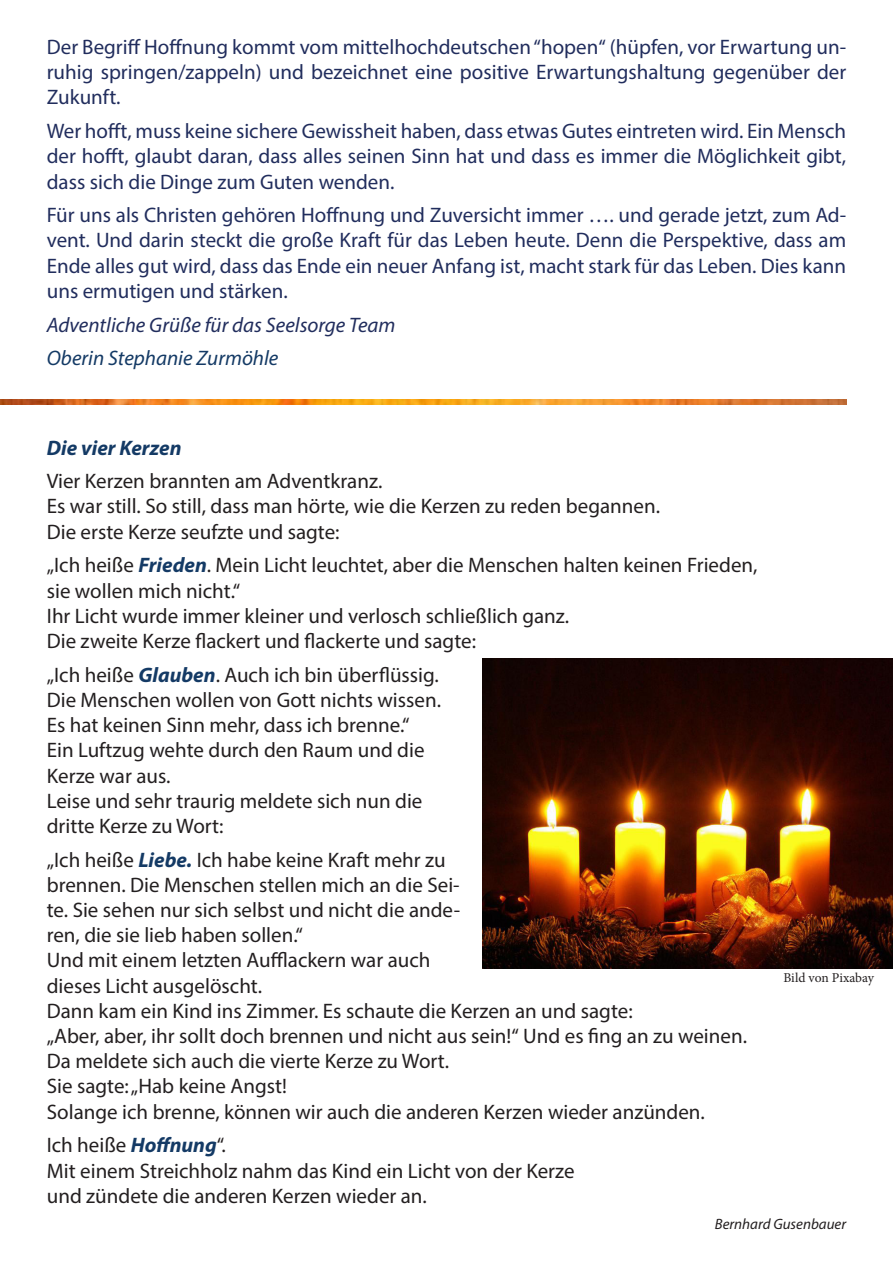
<style>
.page{position:relative;width:893px;height:1263px;background:#fff}
.page>*{position:absolute;margin:0;border:0;box-sizing:border-box;transform-origin:0 0}
.t1{font:21px/25.2px "Myriad Pro";color:#231f20}
.t2{font:21px/25.2px "Myriad Pro";color:#212d5d;text-align:justify}
.t3{font:italic 21px "Myriad Pro";color:#212d5d}
.t4{font:italic 21px "Myriad Pro";color:#143a65}
.t5{font:italic 700 21px "Myriad Pro";color:#143a65}
.t6{font:italic 15px "Myriad Pro";color:#231f20}
.t7{font:13.5px "Minion Pro";letter-spacing:-.01em;color:#231f20}
.s1{font-weight:700;font-style:italic;color:#143a65}
</style>
<div class="page">
<img style="left:0;top:399px;width:846px;height:6px">
<img style="left:483px;top:658px;width:410px;height:311px">
<p class="t2" style="left:47px;top:34px;width:801px">Der Begriff Hoffnung kommt vom mittelhochdeutschen “hopen“ (hüpfen, vor Erwartung un&shy;ruhig springen/zappeln) und bezeichnet eine positive Erwartungshaltung gegenüber der Zukunft.</p>
<p class="t2" style="left:47px;top:118px;width:801px">Wer hofft, muss keine sichere Gewissheit haben, dass etwas Gutes eintreten wird. Ein Mensch der hofft, glaubt daran, dass alles seinen Sinn hat und dass es immer die Möglichkeit gibt, dass sich die Dinge zum Guten wenden.</p>
<p class="t2" style="left:47px;top:202px;width:801px">Für uns als Christen gehören Hoffnung und Zuversicht immer …. und gerade jetzt, zum Ad&shy;vent. Und darin steckt die große Kraft für das Leben heute. Denn die Perspektive, dass am Ende alles gut wird, dass das Ende ein neuer Anfang ist, macht stark für das Leben. Dies kann uns ermutigen und stärken.</p>
<p class="t3" style="left:47px;top:312px;width:350px">Adventliche Grüße für das Seelsorge Team</p>
<p class="t4" style="left:47px;top:345px;width:233px">Oberin Stephanie Zurmöhle</p>
<p class="t5" style="left:47px;top:434px;width:136px">Die vier Kerzen</p>
<p class="t1" style="left:47px;top:468px;width:615px">Vier Kerzen brannten am Adventkranz.<br>Es war still. So still, dass man hörte, wie die Kerzen zu reden begannen.<br>Die erste Kerze seufzte und sagte:</p>
<p class="t1" style="left:47px;top:552px;width:712px">„Ich heiße <span class="s1">Frieden</span>. Mein Licht leuchtet, aber die Menschen halten keinen Frieden, sie wollen mich nicht.“<br>Ihr Licht wurde immer kleiner und verlosch schließlich ganz.<br>Die zweite Kerze flackert und flackerte und sagte:</p>
<p class="t1" style="left:47px;top:662px;width:396px">„Ich heiße <span class="s1">Glauben</span>. Auch ich bin überflüssig.<br>Die Menschen wollen von Gott nichts wissen.<br>Es hat keinen Sinn mehr, dass ich brenne.“ Ein Luftzug wehte durch den Raum und die Kerze war aus.<br>Leise und sehr traurig meldete sich nun die dritte Kerze zu Wort:</p>
<p class="t1" style="left:47px;top:847px;width:702px">„Ich heiße <span class="s1">Liebe.</span> Ich habe keine Kraft mehr zu<br>brennen. Die Menschen stellen mich an die Sei-<br>te. Sie sehen nur sich selbst und nicht die ande-<br>ren, die sie lieb haben sollen.“<br>Und mit einem letzten Aufflackern war auch<br>dieses Licht ausgelöscht.<br>Dann kam ein Kind ins Zimmer. Es schaute die Kerzen an und sagte:<br>„Aber, aber, ihr sollt doch brennen und nicht aus sein!“ Und es fing an zu weinen.<br>Da meldete sich auch die vierte Kerze zu Wort.<br>Sie sagte: „Hab keine Angst!<br>Solange ich brenne, können wir auch die anderen Kerzen wieder anzünden.</p>
<p class="t1" style="left:47px;top:1132px;width:529px">Ich heiße <span class="s1">Hoffnung</span>“.<br>Mit einem Streichholz nahm das Kind ein Licht von der Kerze und zündete die anderen Kerzen wieder an.</p>
<p class="t6" style="left:715px;top:1215px;width:133px">Bernhard Gusenbauer</p>
<p class="t7" style="left:783px;top:968px;width:92px">Bild von Pixabay</p>
</div>
